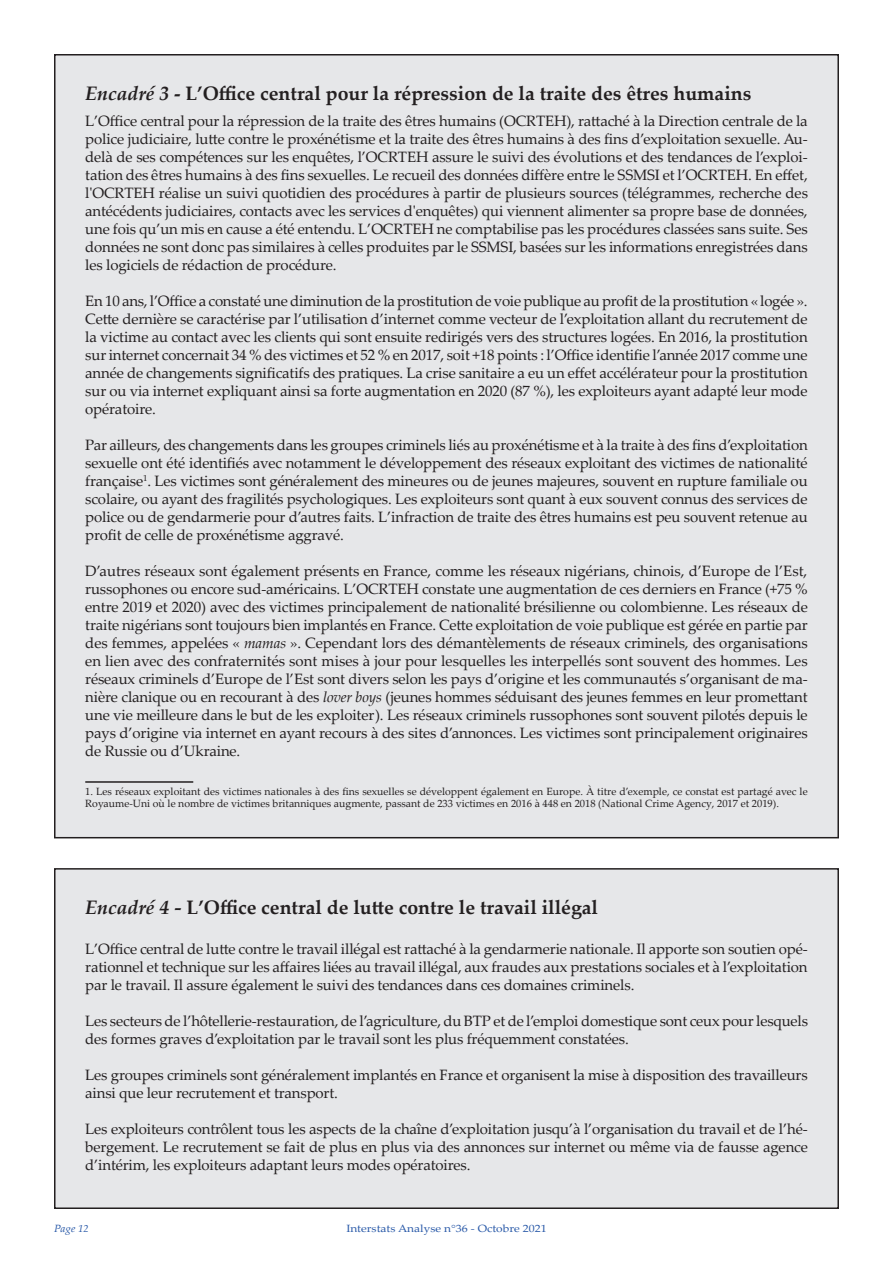
<style>
.page{position:relative;width:893px;height:1263px;background:#fff}
.page>*{position:absolute;margin:0;border:0;box-sizing:border-box;transform-origin:0 0}
._2019_Figures_Titre{font:700 19.5px "Palatino Linotype";color:#231f20}
._2019_Figures_Champ{font:700 19.5px "Palatino Linotype";color:#231f20}
._2019_Texte_IA{font:15px/18px "Palatino Linotype";letter-spacing:-.01em;color:#231f20;text-align:justify}
._2019_note_bas_page{font:10.5px/12.6px "Palatino Linotype";color:#231f20}
.t1{font:10.5px "Palatino Linotype";color:#2959a8;scale:1.14 1}
.t2{font:italic 10.5px "Palatino Linotype";color:#2959a8;scale:1.07 1}
.s1{font-style:italic}
</style>
<div class="page">
<div style="left:55px;top:869px;width:783px;height:339px;background:#e6e7e9"></div>
<div style="left:54px;top:868px;width:785px;height:341px;border:2px solid #231f20"></div>
<div style="left:55px;top:55px;width:783px;height:783px;background:#e6e7e9"></div>
<hr style="left:85px;top:781px;width:108px;height:2px;background:#231f20">
<p class="_2019_Figures_Titre" style="left:85px;top:79px;width:668px"><span class="s1">Encadré 3</span> - L’Office central pour la répression de la traite des êtres humains</p>
<p class="_2019_Texte_IA" style="left:85px;top:111px;width:724px">L’Office central pour la répression de la traite des êtres humains (OCRTEH), rattaché à la Direction centrale de la police judiciaire, lutte contre le proxénétisme et la traite des êtres humains à des fins d’exploitation sexuelle. Au&shy;delà de ses compétences sur les enquêtes, l’OCRTEH assure le suivi des évolutions et des tendances de l’exploi&shy;tation des êtres humains à des fins sexuelles. Le recueil des données diffère entre le SSMSI et l’OCRTEH. En effet, l'OCRTEH réalise un suivi quotidien des procédures à partir de plusieurs sources (télégrammes, recherche des antécédents judiciaires, contacts avec les services d'enquêtes) qui viennent alimenter sa propre base de données, une fois qu’un mis en cause a été entendu. L’OCRTEH ne comptabilise pas les procédures classées sans suite. Ses données ne sont donc pas similaires à celles produites par le SSMSI, basées sur les informations enregistrées dans les logiciels de rédaction de procédure.</p>
<p class="_2019_Texte_IA" style="left:85px;top:291px;width:724px">En 10 ans, l’Office a constaté une diminution de la prostitution de voie publique au profit de la prostitution « logée ».<br>Cette dernière se caractérise par l’utilisation d’internet comme vecteur de l’exploitation allant du recrutement de la victime au contact avec les clients qui sont ensuite redirigés vers des structures logées. En 2016, la prostitution sur internet concernait 34 % des victimes et 52 % en 2017, soit +18 points : l’Office identifie l’année 2017 comme une année de changements significatifs des pratiques. La crise sanitaire a eu un effet accélérateur pour la prostitution sur ou via internet expliquant ainsi sa forte augmentation en 2020 (87 %), les exploiteurs ayant adapté leur mode opératoire.</p>
<p class="_2019_Texte_IA" style="left:85px;top:435px;width:724px">Par ailleurs, des changements dans les groupes criminels liés au proxénétisme et à la traite à des fins d’exploitation sexuelle ont été identifiés avec notamment le développement des réseaux exploitant des victimes de nationalité française<sup>1</sup>. Les victimes sont généralement des mineures ou de jeunes majeures, souvent en rupture familiale ou scolaire, ou ayant des fragilités psychologiques. Les exploiteurs sont quant à eux souvent connus des services de police ou de gendarmerie pour d’autres faits. L’infraction de traite des êtres humains est peu souvent retenue au profit de celle de proxénétisme aggravé.</p>
<p class="_2019_Texte_IA" style="left:85px;top:561px;width:724px">D’autres réseaux sont également présents en France, comme les réseaux nigérians, chinois, d’Europe de l’Est, russophones ou encore sud-américains. L’OCRTEH constate une augmentation de ces derniers en France (+75 % entre 2019 et 2020) avec des victimes principalement de nationalité brésilienne ou colombienne. Les réseaux de traite nigérians sont toujours bien implantés en France. Cette exploitation de voie publique est gérée en partie par des femmes, appelées « <span class="s1">mamas</span> ». Cependant lors des démantèlements de réseaux criminels, des organisations en lien avec des confraternités sont mises à jour pour lesquelles les interpellés sont souvent des hommes. Les réseaux criminels d’Europe de l’Est sont divers selon les pays d’origine et les communautés s’organisant de ma&shy;nière clanique ou en recourant à des <span class="s1">lover boys</span> (jeunes hommes séduisant des jeunes femmes en leur promettant une vie meilleure dans le but de les exploiter). Les réseaux criminels russophones sont souvent pilotés depuis le pays d’origine via internet en ayant recours à des sites d’annonces. Les victimes sont principalement originaires de Russie ou d’Ukraine.</p>
<p class="_2019_note_bas_page" style="left:85px;top:784px;width:724px">1. Les réseaux exploitant des victimes nationales à des fins sexuelles se développent également en Europe. À titre d’exemple, ce constat est partagé avec le<br>Royaume-Uni où le nombre de victimes britanniques augmente, passant de 233 victimes en 2016 à 448 en 2018 (National Crime Agency, 2017 et 2019).</p>
<p class="_2019_Figures_Champ" style="left:85px;top:893px;width:514px"><span class="s1">Encadré 4 -</span> L’Office central de lutte contre le travail illégal</p>
<p class="_2019_Texte_IA" style="left:85px;top:939px;width:724px">L’Office central de lutte contre le travail illégal est rattaché à la gendarmerie nationale. Il apporte son soutien opé&shy;rationnel et technique sur les affaires liées au travail illégal, aux fraudes aux prestations sociales et à l’exploitation par le travail. Il assure également le suivi des tendances dans ces domaines criminels.</p>
<p class="_2019_Texte_IA" style="left:85px;top:1011px;width:724px">Les secteurs de l’hôtellerie-restauration, de l’agriculture, du BTP et de l’emploi domestique sont ceux pour lesquels des formes graves d’exploitation par le travail sont les plus fréquemment constatées.</p>
<p class="_2019_Texte_IA" style="left:85px;top:1065px;width:724px">Les groupes criminels sont généralement implantés en France et organisent la mise à disposition des travailleurs ainsi que leur recrutement et transport.</p>
<p class="_2019_Texte_IA" style="left:85px;top:1119px;width:724px">Les exploiteurs contrôlent tous les aspects de la chaîne d’exploitation jusqu’à l’organisation du travail et de l’hé&shy;bergement. Le recrutement se fait de plus en plus via des annonces sur internet ou même via de fausse agence d’intérim, les exploiteurs adaptant leurs modes opératoires.</p>
<p class="t2" style="left:54px;top:1221px;width:34px">Page 12</p>
<p class="t1" style="left:346px;top:1221px;width:177px">Interstats Analyse n°36 - Octobre 2021</p>
</div>
